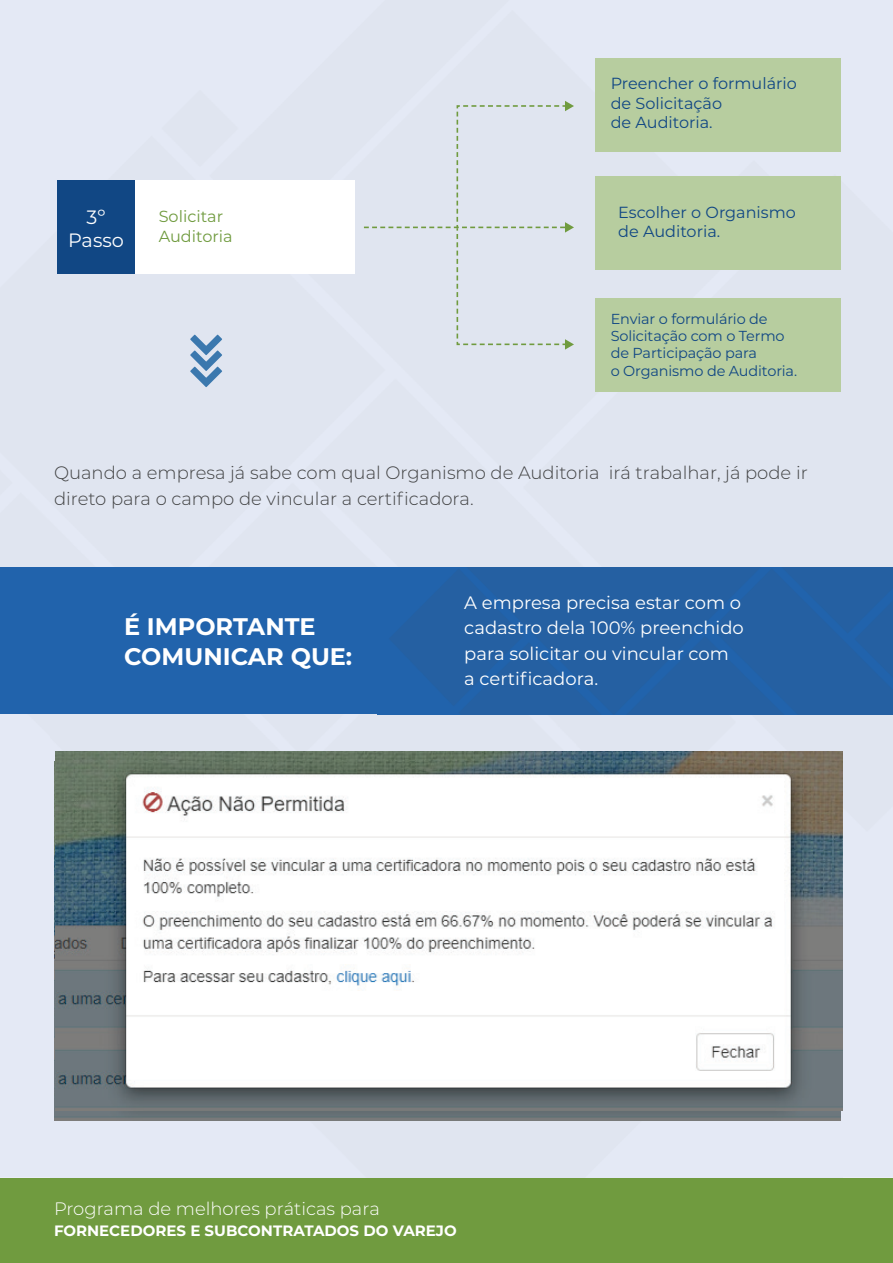
<style>
.page{position:relative;width:893px;height:1263px;background:#fff}
.page>*{position:absolute;margin:0;border:0;box-sizing:border-box;transform-origin:0 0}
.t1{font:700 24px/30px "Montserrat";color:#fff}
.t2{font:19.35px/23.1px "Montserrat";color:#fff;text-align:center}
.t3{font:300 18px/25.5px "Montserrat";color:#414243}
.t4{font:18px/25.5px "Montserrat";color:#fff}
.t5{font:300 18px "Montserrat";color:#fff}
.t6{font:16.05px/19.4px "Montserrat";color:#114784}
.t7{font:16.05px/19.4px "Montserrat";color:#709b3f}
.t8{font:700 15px "Montserrat";color:#fff}
.t9{font:14.4px/17.4px "Montserrat";letter-spacing:-.01em;color:#114784}
</style>
<div class="page">
<div style="left:0;top:1178px;width:893px;height:85px;background:#709b3f"></div>
<div style="left:0;top:0;width:893px;height:568px;background:#e0e5f0"></div>
<div style="left:842px;top:714px;width:51px;height:464px;background:#e4e9f5"></div>
<div style="left:51px;top:714px;width:791px;height:464px;background:#e0e5f0"></div>
<img style="left:54px;top:761px;width:786px;height:359px">
<img style="left:56px;top:751px;width:786px;height:359px">
<div style="left:595px;top:58px;width:245px;height:94px;background:#b7cd9f"></div>
<div style="left:595px;top:176px;width:245px;height:94px;background:#b7cd9f"></div>
<div style="left:595px;top:298px;width:245px;height:94px;background:#b7cd9f"></div>
<svg style="left:57px;top:180px;width:298px;height:93px"></svg>
<div style="left:364px;top:101px;width:210px;height:249px;background:#e0e5f0"></div>
<svg style="left:190px;top:335px;width:32px;height:52px;background:#91b0d0"></svg>
<div style="left:0;top:568px;width:893px;height:146px;background:#2163ac"></div>
<p class="t2" style="left:68px;top:204px;width:57px">3º<br>Passo</p>
<p class="t7" style="left:159px;top:206px;width:75px">Solicitar<br>Auditoria</p>
<p class="t6" style="left:611px;top:74px;width:188px">Preencher o formulário de Solicitação<br>de Auditoria.</p>
<p class="t6" style="left:618px;top:202px;width:179px">Escolher o Organismo de Auditoria.</p>
<p class="t9" style="left:611px;top:309px;width:188px">Enviar o formulário de<br>Solicitação com o Termo de Participação para<br>o Organismo de Auditoria.</p>
<p class="t3" style="left:54px;top:459px;width:755px">Quando a empresa já sabe com qual Organismo de Auditoria irá trabalhar, já pode ir direto para o campo de vincular a certificadora.</p>
<h1 class="t1" style="left:124px;top:610px;width:230px">É IMPORTANTE<br>COMUNICAR QUE:</h1>
<p class="t4" style="left:464px;top:589px;width:281px">A empresa precisa estar com o cadastro dela 100% preenchido para solicitar ou vincular com a certificadora.</p>
<p class="t5" style="left:54px;top:1197px;width:327px">Programa de melhores práticas para</p>
<p class="t8" style="left:54px;top:1220px;width:404px">FORNECEDORES E SUBCONTRATADOS DO VAREJO</p>
</div>
